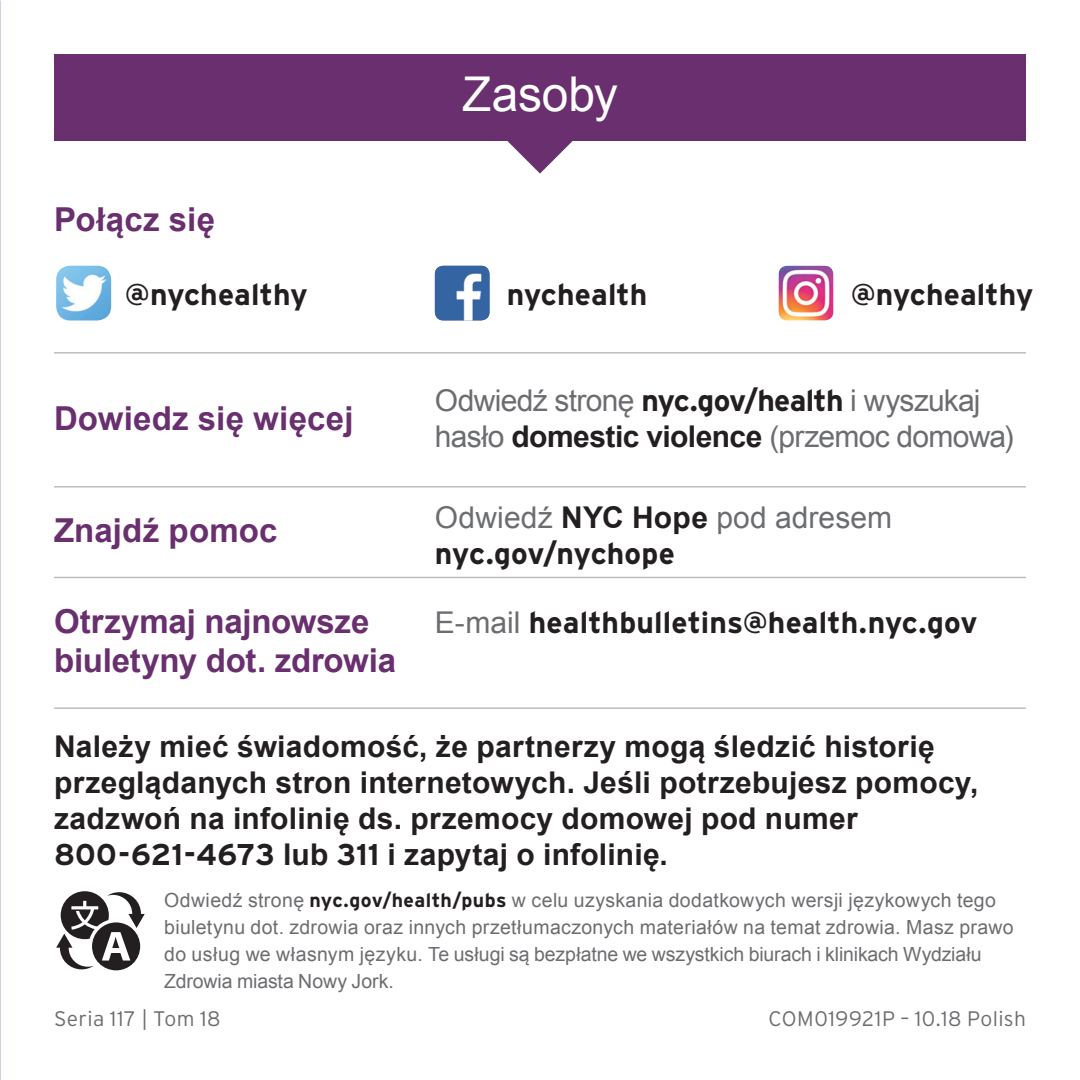
<style>
.page{position:relative;width:1080px;height:1080px;background:#fff}
.page>*{position:absolute;margin:0;border:0;box-sizing:border-box;transform-origin:0 0}
.hed{font:48px "Arial";letter-spacing:-.005em;color:#fff}
.Resources_H1{font:700 33px "Arial";color:#692f6f}
.body{font:700 30px/36px "Arial";letter-spacing:.01em;color:#231f20}
.t1{font:30px/36px "Arial";letter-spacing:-.02em;color:#6c6d70}
.t2{font:700 30px "Interstate";letter-spacing:.005em;color:#231f20}
.t3{font:30px/36px "Arial";letter-spacing:.005em;color:#6c6d70}
.t4{font:300 21px "Interstate";letter-spacing:.02em;color:#6c6d70}
.Description_1{font:19.5px/27px "Arial";letter-spacing:.015em;color:#6c6d70}
.s1{font-family:"Interstate";font-weight:700;color:#231f20}
.s2{font-weight:700;color:#231f20}
.s3{font-family:"Arial";font-weight:400;color:#6c6d70}
.s4{font-family:"Interstate"}
</style>
<div class="page">
<svg style="left:442px;top:140px;width:196px;height:34px"></svg>
<div style="left:54px;top:54px;width:972px;height:86px;background:#692f6f"></div>
<hr style="left:54px;top:352px;width:972px;height:2px;background:#bcbdc0">
<img style="left:435px;top:266px;width:54px;height:54px">
<img style="left:779px;top:266px;width:54px;height:54px">
<img style="left:56px;top:266px;width:55px;height:55px">
<svg style="left:56px;top:891px;width:89px;height:79px"></svg>
<hr style="left:54px;top:577px;width:972px;height:1px;background:#bcbdc0">
<hr style="left:54px;top:707px;width:972px;height:2px;background:#bcbdc0">
<hr style="left:54px;top:486px;width:972px;height:2px;background:#bcbdc0">
<p class="Resources_H1" style="left:54px;top:198px;width:163px">Połącz się</p>
<p class="hed" style="left:462px;top:62px;width:157px">Zasoby</p>
<p class="t2" style="left:125px;top:278px;width:184px">@nychealthy</p>
<p class="t2" style="left:507px;top:278px;width:142px">nychealth</p>
<p class="t2" style="left:851px;top:278px;width:184px">@nychealthy</p>
<p class="Resources_H1" style="left:54px;top:397px;width:301px">Dowiedz się więcej</p>
<p class="Resources_H1" style="left:54px;top:509px;width:225px">Znajdź pomoc</p>
<p class="t1" style="left:435px;top:383px;width:580px">Odwiedź stronę <span class="s1">nyc.gov/health</span> i wyszukaj hasło <span class="s2">domestic violence</span> (przemoc domowa)</p>
<p class="t3" style="left:435px;top:500px;width:459px">Odwiedź <span class="s2">NYC Hope</span> pod adresem <span class="s1">nyc.gov/nychope</span></p>
<p class="Resources_H1" style="left:54px;top:600px;width:317px">Otrzymaj najnowsze</p>
<p class="t2" style="left:435px;top:606px;width:544px"><span class="s3">E-mail</span> healthbulletins@health.nyc.gov</p>
<p class="Resources_H1" style="left:54px;top:639px;width:344px">biuletyny dot. zdrowia</p>
<p class="body" style="left:54px;top:730px;width:926px">Należy mieć świadomość, że partnerzy mogą śledzić historię przeglądanych stron internetowych. Jeśli potrzebujesz pomocy, zadzwoń na infolinię ds. przemocy domowej pod numer <span class="s4">800-621-4673</span> lub <span class="s4">311</span> i zapytaj o infolinię.</p>
<p class="Description_1" style="left:164px;top:887px;width:851px">Odwiedź stronę <span class="s1">nyc.gov/health/pubs</span> w celu uzyskania dodatkowych wersji językowych tego biuletynu dot. zdrowia oraz innych przetłumaczonych materiałów na temat zdrowia. Masz prawo do usług we własnym języku. Te usługi są bezpłatne we wszystkich biurach i klinikach Wydziału Zdrowia miasta Nowy Jork.</p>
<p class="t4" style="left:54px;top:1007px;width:168px">Seria 117 | Tom 18</p>
<p class="t4" style="left:769px;top:1007px;width:259px">COM019921P – 10.18 Polish</p>
</div>
